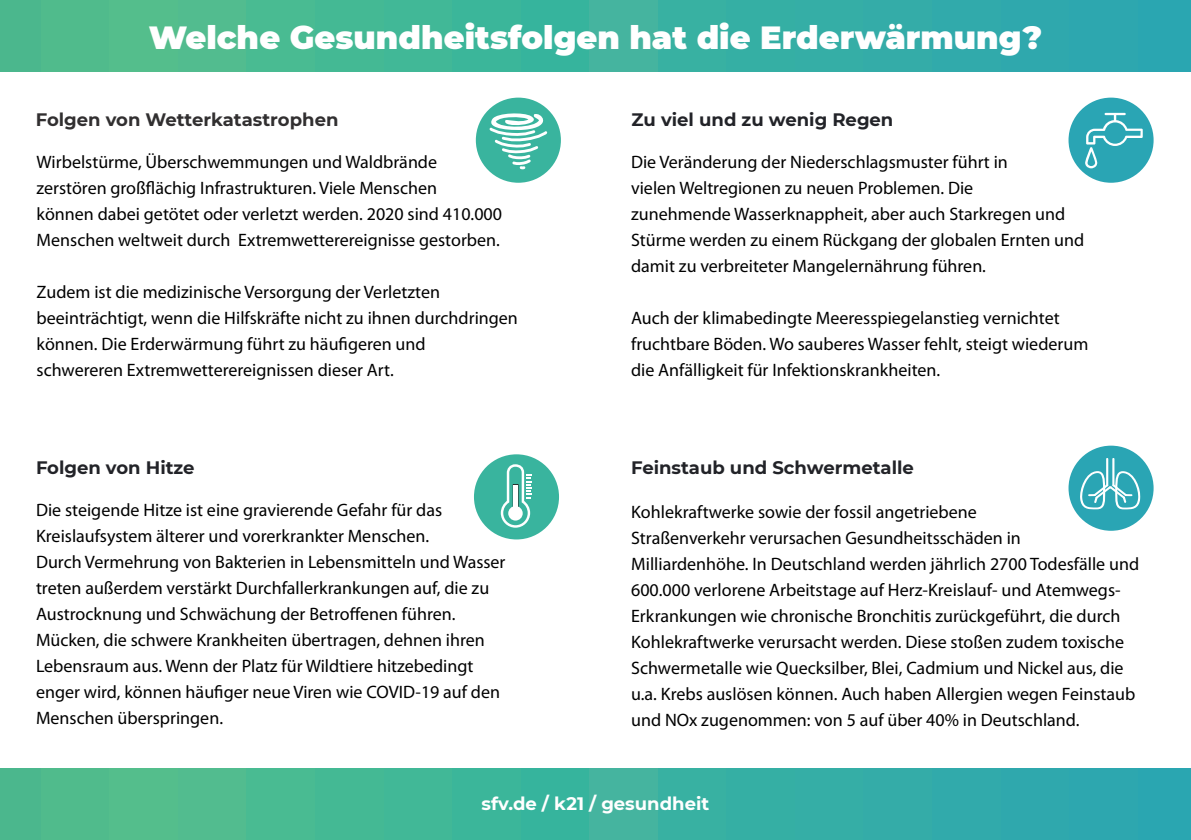
<style>
.page{position:relative;width:1191px;height:840px;background:#fff}
.page>*{position:absolute;margin:0;border:0;box-sizing:border-box;transform-origin:0 0}
.t1{font:900 32px "Montserrat";color:#fff}
.t2{font:18px/26px "Myriad Pro";color:#000}
.t3{font:700 18px "Montserrat";color:#222328}
.t4{font:700 18px "Montserrat";color:#312f30}
.t5{font:700 18px "Montserrat";color:#fff}
</style>
<div class="page">
<div style="left:0;top:0;width:1191px;height:839px;background:linear-gradient(to right,#52bf89,#28a6b2)"></div>
<div style="left:0;top:72px;width:1191px;height:695px;background:#fff"></div>
<div style="left:476px;top:98px;width:85px;height:85px;background:#39b49e;border-radius:50%"></div>
<svg style="left:489px;top:113px;width:59px;height:57px"></svg>
<div style="left:1068px;top:98px;width:85px;height:85px;background:#2aa5b4;border-radius:50%"></div>
<div style="left:474px;top:454px;width:85px;height:85px;background:#39b49e;border-radius:50%"></div>
<svg style="left:500px;top:464px;width:32px;height:63px"></svg>
<div style="left:1068px;top:445px;width:85px;height:85px;background:#2aa5b4;border-radius:50%"></div>
<hr style="left:1106px;top:458px;width:2px;height:27px;background:#fff">
<hr style="left:1112px;top:458px;width:2px;height:27px;background:#fff">
<svg style="left:1080px;top:470px;width:60px;height:39px"></svg>
<svg style="left:1085px;top:113px;width:57px;height:55px"></svg>
<p class="t1" style="left:149px;top:14px;width:895px">Welche Gesundheitsfolgen hat die Erderwärmung?</p>
<p class="t4" style="left:36px;top:107px;width:304px">Folgen von Wetterkatastrophen</p>
<p class="t3" style="left:631px;top:107px;width:263px">Zu viel und zu wenig Regen</p>
<p class="t2" style="left:37px;top:149px;width:467px">Wirbelstürme, Überschwemmungen und Waldbrände zerstören großflächig Infrastrukturen. Viele Menschen<br>können dabei getötet oder verletzt werden. 2020 sind 410.000<br>Menschen weltweit durch Extremwetterereignisse gestorben.</p>
<p class="t2" style="left:37px;top:279px;width:405px">Zudem ist die medizinische Versorgung der Verletzten</p>
<p class="t2" style="left:37px;top:305px;width:483px">beeinträchtigt, wenn die Hilfskräfte nicht zu ihnen durchdringen können. Die Erderwärmung führt zu häufigeren und</p>
<p class="t2" style="left:37px;top:357px;width:359px">schwereren Extremwetterereignissen dieser Art.</p>
<p class="t3" style="left:36px;top:454px;width:160px">Folgen von Hitze</p>
<p class="t2" style="left:36px;top:496px;width:471px">Die steigende Hitze ist eine gravierende Gefahr für das<br>Kreislaufsystem älterer und vorerkrankter Menschen.<br>Durch Vermehrung von Bakterien in Lebensmitteln und Wasser</p>
<p class="t2" style="left:36px;top:574px;width:455px">treten außerdem verstärkt Durchfallerkrankungen auf, die zu<br>Austrocknung und Schwächung der Betroffenen führen.</p>
<p class="t2" style="left:36px;top:626px;width:450px">Mücken, die schwere Krankheiten übertragen, dehnen ihren<br>Lebensraum aus. Wenn der Platz für Wildtiere hitzebedingt</p>
<p class="t2" style="left:36px;top:678px;width:465px">enger wird, können häufiger neue Viren wie COVID-19 auf den<br>Menschen überspringen.</p>
<p class="t2" style="left:631px;top:149px;width:378px">Die Veränderung der Niederschlagsmuster führt in</p>
<p class="t2" style="left:631px;top:175px;width:455px">vielen Weltregionen zu neuen Problemen. Die<br>zunehmende Wasserknappheit, aber auch Starkregen und Stürme werden zu einem Rückgang der globalen Ernten und damit zu verbreiteter Mangelernährung führen.</p>
<p class="t2" style="left:631px;top:305px;width:459px">Auch der klimabedingte Meeresspiegelanstieg vernichtet fruchtbare Böden. Wo sauberes Wasser fehlt, steigt wiederum die Anfälligkeit für Infektionskrankheiten.</p>
<p class="t3" style="left:631px;top:454px;width:284px">Feinstaub und Schwermetalle</p>
<p class="t2" style="left:631px;top:498px;width:509px">Kohlekraftwerke sowie der fossil angetriebene<br>Straßenverkehr verursachen Gesundheitsschäden in Milliardenhöhe. In Deutschland werden jährlich 2700 Todesfälle und 600.000 verlorene Arbeitstage auf Herz-Kreislauf- und Atemwegs-Erkrankungen wie chronische Bronchitis zurückgeführt, die durch Kohlekraftwerke verursacht werden. Diese stoßen zudem toxische Schwermetalle wie Quecksilber, Blei, Cadmium und Nickel aus, die u.a. Krebs auslösen können. Auch haben Allergien wegen Feinstaub und NOx zugenommen: von 5 auf über 40% in Deutschland.</p>
<p class="t5" style="left:481px;top:789px;width:229px">sfv.de / k21 / gesundheit</p>
</div>
